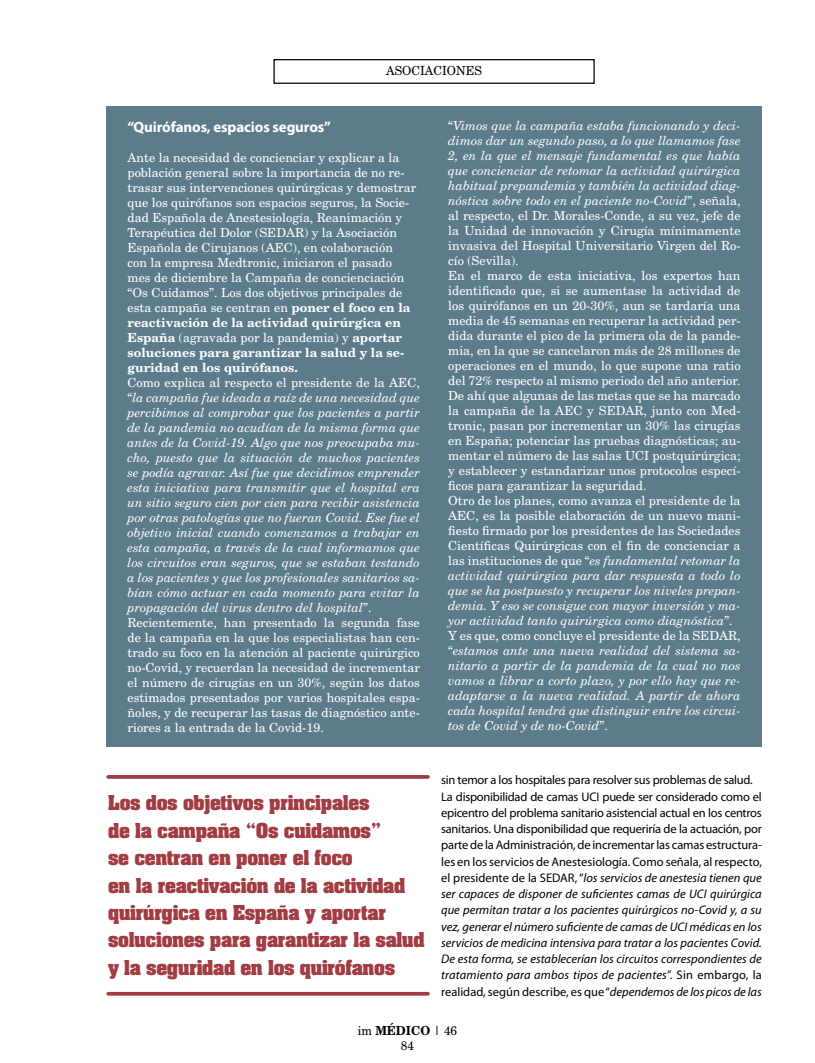
<style>
.page{position:relative;width:815px;height:1063px;background:#fff}
.page>*{position:absolute;margin:0;border:0;box-sizing:border-box;transform-origin:0 0}
.t1{font:700 17.5px/27.5px "Aardvark";letter-spacing:-.02em;color:#a13d42}
.t2{font:700 15px "Myriad Pro";letter-spacing:-.01em;color:#fff}
.t3{font:12.5px/15px "New Brunswick";color:#fff}
.t4{font:italic 12.5px/15px "New Brunswick";color:#fff}
.t5{font:12.5px/16.2px "Myriad Pro";letter-spacing:-.02em;color:#000}
.t6{font:12.5px/15px "New Brunswick";color:#000;text-align:center;scale:.95 1}
.s1{font-weight:700}
.s2{font-style:normal}
.s3{font-style:italic}
</style>
<div class="page">
<div style="left:273px;top:59px;width:322px;height:25px;border:1px solid #000"></div>
<svg style="left:108px;top:775px;width:320px;height:4px"></svg>
<svg style="left:108px;top:992px;width:320px;height:4px"></svg>
<div style="left:106px;top:106px;width:656px;height:641px;background:#5d7c8b"></div>
<p class="t6" style="left:386px;top:63px;width:102px">ASOCIACIONES</p>
<p class="t2" style="left:128px;top:117px;width:205px">“Quirófanos, espacios seguros”</p>
<p class="t3" style="left:128px;top:149px;width:290px">Ante la necesidad de concienciar y explicar a la población general sobre la importancia de no re&shy;trasar sus intervenciones quirúrgicas y demostrar que los quirófanos son espacios seguros, la Socie&shy;dad Española de Anestesiología, Reanimación y Terapéutica del Dolor (SEDAR) y la Asociación Española de Cirujanos (AEC), en colaboración<br>con la empresa Medtronic, iniciaron el pasado mes de diciembre la Campaña de concienciación “Os Cuidamos”. Los dos objetivos principales de esta campaña se centran en <span class="s1">poner el foco en la reactivación de la actividad quirúrgica en España</span> (agravada por la pandemia) y <span class="s1">aportar soluciones para garantizar la salud y la se&shy;guridad en los quirófanos.</span></p>
<p class="t4" style="left:128px;top:375px;width:294px"><span class="s2">Como explica al respecto el presidente de la AEC, “</span>la campaña fue ideada a raíz de una necesidad que percibimos al comprobar que los pacientes a partir de la pandemia no acudían de la misma forma que antes de la Covid-19. Algo que nos preocupaba mu&shy;cho, puesto que la situación de muchos pacientes se podía agravar. Así fue que decidimos emprender esta iniciativa para transmitir que el hospital era un sitio seguro cien por cien para recibir asistencia por otras patologías que no fueran Covid. Ese fue el objetivo inicial cuando comenzamos a trabajar en esta campaña, a través de la cual informamos que los circuitos eran seguros, que se estaban testando a los pacientes y que los profesionales sanitarios sa&shy;bían cómo actuar en cada momento para evitar la propagación del virus dentro del hospital<span class="s2">”.<br>Recientemente, han presentado la segunda fase de la campaña en la que los especialistas han cen&shy;trado su foco en la atención al paciente quirúrgico no-Covid, y recuerdan la necesidad de incrementar el número de cirugías en un 30%, según los datos estimados presentados por varios hospitales espa&shy;ñoles, y de recuperar las tasas de diagnóstico ante&shy;riores a la entrada de la Covid-19.</span></p>
<p class="t3" style="left:448px;top:118px;width:294px">“<span class="s3">Vimos que la campaña estaba funcionando y deci&shy;dimos dar un segundo paso, a lo que llamamos fase 2, en la que el mensaje fundamental es que había que concienciar de retomar la actividad quirúrgica habitual prepandemia y también la actividad diag&shy;nóstica sobre todo en el paciente no-Covid</span>”, señala, al respecto, el Dr. Morales-Conde, a su vez, jefe de la Unidad de innovación y Cirugía mínimamente invasiva del Hospital Universitario Virgen del Ro&shy;cío (Sevilla).<br>En el marco de esta iniciativa, los expertos han identificado que, si se aumentase la actividad de los quirófanos en un 20-30%, aun se tardaría una media de 45 semanas en recuperar la actividad per&shy;dida durante el pico de la primera ola de la pande&shy;mia, en la que se cancelaron más de 28 millones de operaciones en el mundo, lo que supone una ratio del 72% respecto al mismo periodo del año anterior.<br>De ahí que algunas de las metas que se ha marcado la campaña de la AEC y SEDAR, junto con Med&shy;tronic, pasan por incrementar un 30% las cirugías en España; potenciar las pruebas diagnósticas; au&shy;mentar el número de las salas UCI postquirúrgica; y establecer y estandarizar unos protocolos especí&shy;ficos para garantizar la seguridad.<br>Otro de los planes, como avanza el presidente de la AEC, es la posible elaboración de un nuevo mani&shy;fiesto firmado por los presidentes de las Sociedades Científicas Quirúrgicas con el fin de concienciar a las instituciones de que “<span class="s3">es fundamental retomar la actividad quirúrgica para dar respuesta a todo lo que se ha postpuesto y recuperar los niveles prepan&shy;demia. Y eso se consigue con mayor inversión y ma&shy;yor actividad tanto quirúrgica como diagnóstica</span>”.<br>Y es que, como concluye el presidente de la SEDAR, “<span class="s3">estamos ante una nueva realidad del sistema sa&shy;nitario a partir de la pandemia de la cual no nos vamos a librar a corto plazo, y por ello hay que re&shy;adaptarse a la nueva realidad. A partir de ahora cada hospital tendrá que distinguir entre los circui&shy;tos de Covid y de no-Covid</span>”.</p>
<h1 class="t1" style="left:108px;top:788px;width:318px">Los dos objetivos principales<br>de la campaña “Os cuidamos”<br>se centran en poner el foco<br>en la reactivación de la actividad quirúrgica en España y aportar soluciones para garantizar la salud y la seguridad en los quirófanos</h1>
<p class="t5" style="left:441px;top:772px;width:322px">sin temor a los hospitales para resolver sus problemas de salud.<br>La disponibilidad de camas UCI puede ser considerado como el epicentro del problema sanitario asistencial actual en los centros sanitarios. Una disponibilidad que requeriría de la actuación, por parte de la Administración, de incrementar las camas estructura&shy;les en los servicios de Anestesiología. Como señala, al respecto, el presidente de la SEDAR, “<span class="s3">los servicios de anestesia tienen que ser capaces de disponer de suficientes camas de UCI quirúrgica que permitan tratar a los pacientes quirúrgicos no-Covid y, a su vez, generar el número suficiente de camas de UCI médicas en los servicios de medicina intensiva para tratar a los pacientes Covid.<br>De esta forma, se establecerían los circuitos correspondientes de tratamiento para ambos tipos de pacientes</span>”. Sin embargo, la realidad, según describe, es que “<span class="s3">dependemos de los picos de las</span></p>
<p class="t6" style="left:358px;top:1023px;width:106px">im <span class="s1">MÉDICO</span> | 46<br>84</p>
</div>
